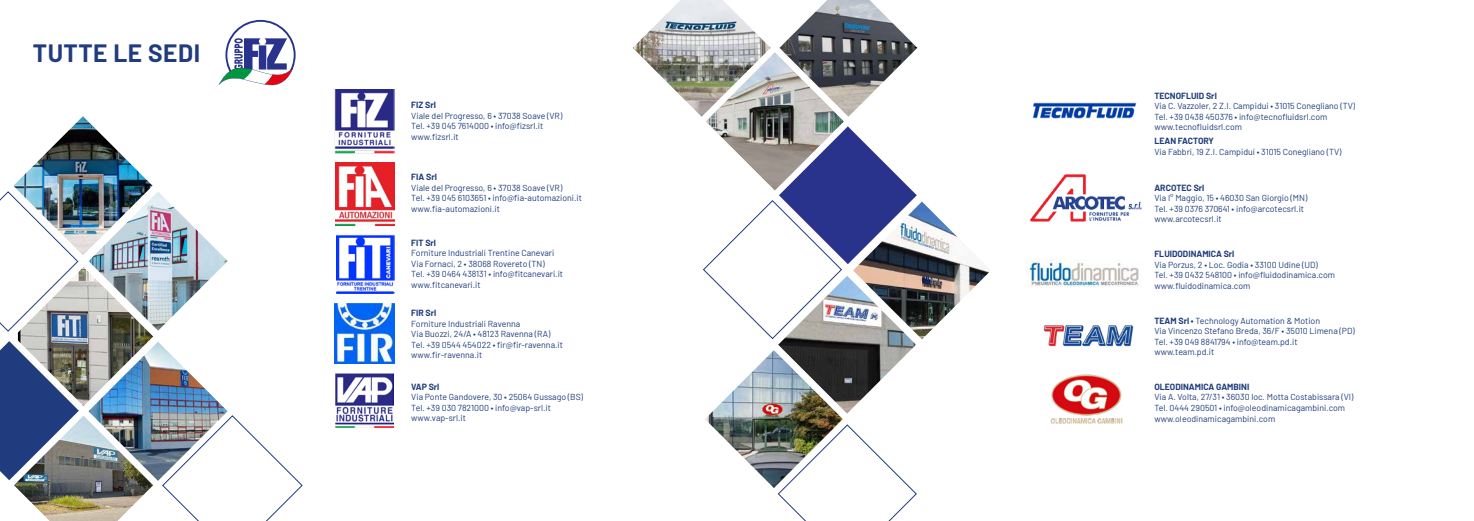
<style>
.page{position:relative;width:1474px;height:521px;background:#fff}
.page>*{position:absolute;margin:0;border:0;box-sizing:border-box;transform-origin:0 0}
.t1{font:700 24.5px "Barlow";letter-spacing:.02em;color:#203b7e}
.t2{font:8.75px/10.5px "Barlow";color:#1e3c7c}
.t3{font:700 8.75px "Barlow";color:#1e3c7c}
.s1{font-weight:700}
</style>
<div class="page">
<img style="left:335px;top:162px;width:59px;height:64px">
<img style="left:334px;top:303px;width:60px;height:60px">
<img style="left:336px;top:235px;width:59px;height:58px">
<img style="left:334px;top:90px;width:60px;height:63px">
<img style="left:1026px;top:261px;width:113px;height:26px">
<img style="left:1030px;top:174px;width:112px;height:48px">
<img style="left:1050px;top:375px;width:72px;height:48px">
<img style="left:1043px;top:325px;width:91px;height:22px">
<img style="left:335px;top:373px;width:59px;height:55px">
<img style="left:632px;top:0;width:138px;height:117px">
<svg style="left:0;top:191px;width:79px;height:141px"></svg>
<img style="left:88px;top:342px;width:140px;height:139px">
<div style="left:0;top:341px;width:79px;height:139px;background:#203b7e"></div>
<img style="left:14px;top:416px;width:139px;height:105px">
<img style="left:18px;top:267px;width:135px;height:139px">
<img style="left:779px;top:0;width:138px;height:53px">
<img style="left:778px;top:340px;width:138px;height:74px">
<img style="left:13px;top:116px;width:140px;height:139px">
<img style="left:705px;top:350px;width:137px;height:138px">
<svg style="left:702px;top:53px;width:214px;height:287px"></svg>
<svg style="left:777px;top:424px;width:140px;height:97px"></svg>
<img style="left:88px;top:191px;width:140px;height:140px">
<svg style="left:162px;top:415px;width:141px;height:106px"></svg>
<img style="left:853px;top:202px;width:136px;height:137px">
<img style="left:1032px;top:103px;width:104px;height:15px">
<svg style="left:219px;top:20px;width:76px;height:65px"></svg>
<h1 class="t1" style="left:33px;top:35px;width:169px">TUTTE LE SEDI</h1>
<p class="t3" style="left:411px;top:99px;width:26px">FIZ Srl</p>
<p class="t2" style="left:411px;top:110px;width:152px">Viale del Progresso, 6 • 37038 Soave (VR)<br>Tel. +39 045 7614000 • info@fizsrl.it www.fizsrl.it</p>
<p class="t3" style="left:411px;top:171px;width:27px">FIA Srl</p>
<p class="t2" style="left:411px;top:182px;width:172px">Viale del Progresso, 6 • 37038 Soave (VR)<br>Tel. +39 045 6103651 • info@fia-automazioni.it www.fia-automazioni.it</p>
<p class="t3" style="left:411px;top:236px;width:26px">FIT Srl</p>
<p class="t2" style="left:411px;top:247px;width:153px">Forniture Industriali Trentine Canevari Via Fornaci, 2 • 38068 Rovereto (TN)<br>Tel. +39 0464 438131 • info@fitcanevari.it www.fitcanevari.it</p>
<p class="t3" style="left:411px;top:307px;width:27px">FIR Srl</p>
<p class="t2" style="left:411px;top:318px;width:153px">Forniture Industriali Ravenna<br>Via Buozzi, 24/A • 48123 Ravenna (RA)<br>Tel. +39 0544 454022 • fir@fir-ravenna.it www.fir-ravenna.it</p>
<p class="t3" style="left:411px;top:380px;width:30px">VAP Srl</p>
<p class="t2" style="left:411px;top:391px;width:173px">Via Ponte Gandovere, 30 • 25064 Gussago (BS)<br>Tel. +39 030 7821000 • info@vap-srl.it www.vap-srl.it</p>
<p class="t3" style="left:1154px;top:89px;width:64px">TECNOFLUID Srl</p>
<p class="t2" style="left:1154px;top:100px;width:202px">Via C. Vazzoler, 2 Z.I. Campidui • 31015 Conegliano (TV)<br>Tel. +39 0438 450376 • info@tecnofluidsrl.com www.tecnofluidsrl.com</p>
<p class="t3" style="left:1154px;top:134px;width:61px">LEAN FACTORY</p>
<p class="t2" style="left:1154px;top:145px;width:188px">Via Fabbri, 19 Z.I. Campidui • 31015 Conegliano (TV)</p>
<p class="t3" style="left:1154px;top:181px;width:51px">ARCOTEC Srl</p>
<p class="t2" style="left:1154px;top:192px;width:154px">Via I° Maggio, 15 • 46030 San Giorgio (MN)<br>Tel. +39 0376 370641 • info@arcotecsrl.it www.arcotecsrl.it</p>
<p class="t3" style="left:1154px;top:248px;width:81px">FLUIDODINAMICA Srl</p>
<p class="t2" style="left:1154px;top:259px;width:182px">Via Porzus, 2 • Loc. Godia • 33100 Udine (UD)<br>Tel. +39 0432 548100 • info@fluidodinamica.com www.fluidodinamica.com</p>
<p class="t2" style="left:1154px;top:315px;width:202px"><span class="s1">TEAM Srl •</span> Technology Automation &amp; Motion<br>Via Vincenzo Stefano Breda, 36/F • 35010 Limena (PD)<br>Tel. +39 049 8841794 • info@team.pd.it www.team.pd.it</p>
<p class="t3" style="left:1154px;top:380px;width:96px">OLEODINAMICA GAMBINI</p>
<p class="t2" style="left:1154px;top:391px;width:200px">Via A. Volta, 27/31 • 36030 loc. Motta Costabissara (VI)<br>Tel. 0444 290501 • info@oleodinamicagambini.com www.oleodinamicagambini.com</p>
</div>
